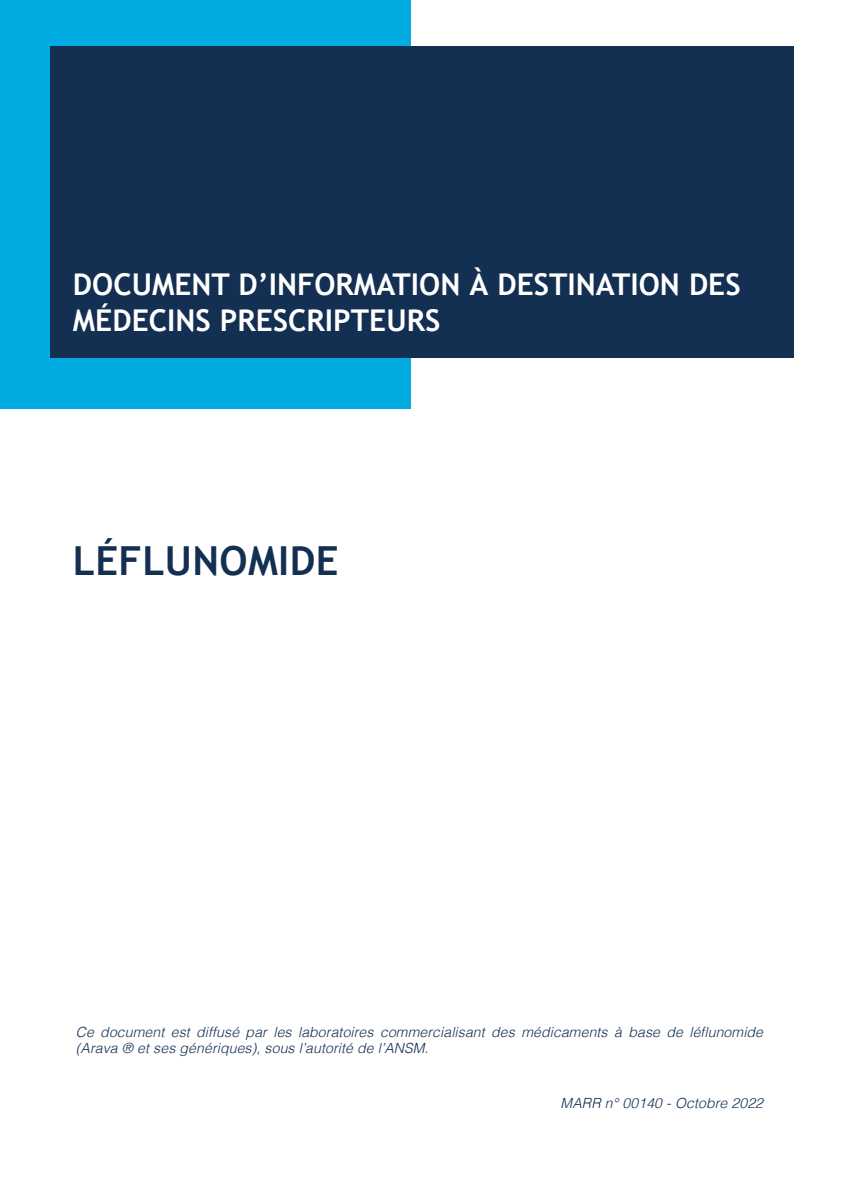
<style>
.page{position:relative;width:843px;height:1190px;background:#fff}
.page>*{position:absolute;margin:0;border:0;box-sizing:border-box;transform-origin:0 0}
.t1{font:700 40px "Trebuchet MS";letter-spacing:.01em;color:#132f52}
.t2{font:700 30px "Trebuchet MS";color:#fff}
.t3{font:italic 300 14px/16px "Helvetica";letter-spacing:.01em;color:#132f52}
</style>
<div class="page">
<div style="left:0;top:0;width:410px;height:409px;background:#00abe1"></div>
<div style="left:50px;top:46px;width:743px;height:312px;background:#132f52"></div>
<p class="t2" style="left:73px;top:265px;width:669px">DOCUMENT D’INFORMATION À DESTINATION DES</p>
<p class="t2" style="left:73px;top:301px;width:369px">MÉDECINS PRESCRIPTEURS</p>
<p class="t1" style="left:73px;top:535px;width:267px">LÉFLUNOMIDE</p>
<p class="t3" style="left:76px;top:1023px;width:688px">Ce document est diffusé par les laboratoires commercialisant des médicaments à base de léflunomide (Arava ® et ses génériques), sous l’autorité de l’ANSM.</p>
<p class="t3" style="left:560px;top:1093px;width:204px">MARR n° 00140 - Octobre 2022</p>
</div>
